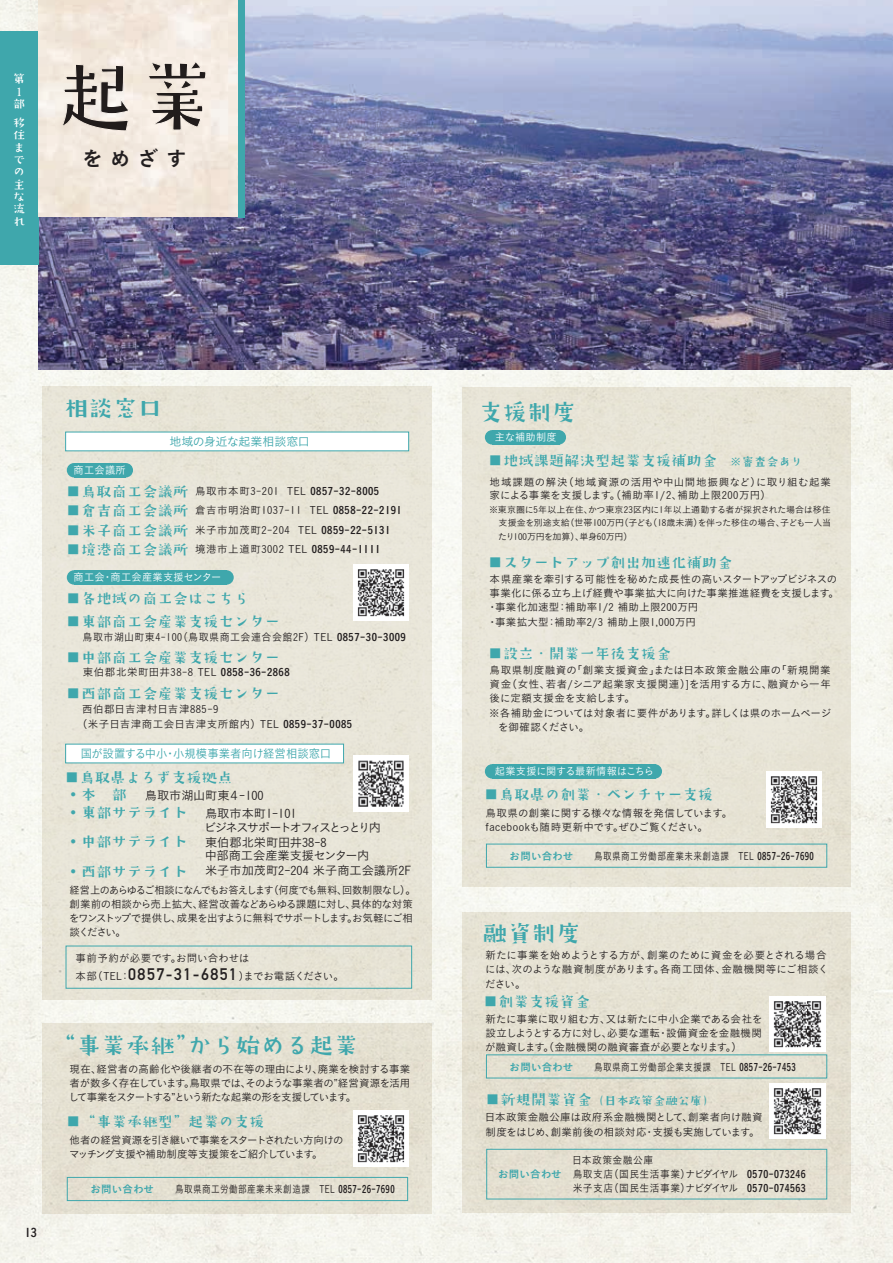
<style>
.page{position:relative;width:893px;height:1263px;background:#fff}
.page>*{position:absolute;margin:0;border:0;box-sizing:border-box;transform-origin:0 0}
.t1{font:82.65px "DS flaming";color:#231f20;scale:.93 1}
.t2{font:24px "DS flaming";letter-spacing:.02em;color:#3fa7ac}
.t3{font:20.25px "Koburina Go Std N W6";color:#231f20}
.t4{font:15px "DS flaming";letter-spacing:.02em;color:#3fa7ac}
.t5{font:12.15px/14.1px "Koburina Go Std N W3";color:#231f20}
.t6{font:12.15px "Koburina Go Std N W3";letter-spacing:-.155em;color:#231f20}
.t7{font:12px "Koburina Go Std N W3";color:#3fa7ac;scale:.95 1}
.t8{font:12px "DS flaming";letter-spacing:.02em;color:#3fa7ac}
.t9{font:12px/12.3px "DS flaming";color:#fff}
.t10{font:12px "Koburina Go Std N W3";letter-spacing:-.035em;color:#3fa7ac}
.t11{font:12px "Koburina Go Std N W6";color:#231f20}
.t12{font:10.5px/14.2px "Koburina Go Std N W3";letter-spacing:.01em;color:#231f20}
.t13{font:10.5px/19.4px "Koburina Go Std N W3";letter-spacing:.05em;color:#231f20}
.t14{font:10.5px/14.2px "Koburina Go Std N W3";letter-spacing:-.065em;color:#231f20}
.t15{font:10.5px "Koburina Go Std N W3";letter-spacing:.05em;color:#231f20;scale:.82 1}
.t16{font:10.5px/14.2px "Koburina Go Std N W3";letter-spacing:.05em;color:#231f20;text-align:right;scale:.93 1}
.t17{font:10.5px/14.2px "Koburina Go Std N W3";letter-spacing:-.055em;color:#231f20}
.t18{font:10.5px "Koburina Go Std N W3";letter-spacing:.05em;color:#231f20;scale:.95 1}
.t19{font:10.5px "Koburina Go Std N W3";letter-spacing:.03em;color:#231f20}
.t20{font:10.5px "Koburina Go Std N W3";letter-spacing:-.025em;color:#231f20}
.t21{font:10.5px "Koburina Go Std N W3";letter-spacing:.03em;color:#fff}
.t22{font:10.5px "Koburina Go Std N W6";letter-spacing:.02em;color:#3fa7ac}
.t23{font:10.5px "Koburina Go Std N W3";letter-spacing:-.015em;color:#fff}
.t24{font:10.5px "Koburina Go Std N W3";letter-spacing:-.07em;color:#231f20}
.t25{font:9px/13.5px "Koburina Go Std N W3";letter-spacing:-.025em;color:#231f20;text-align:justify}
.s1{font-family:"Koburina Go Std N W6"}
.s2{font-family:"Shin Go Pr 6 N"}
.s3{font-family:"Shin Go Pr 6 N";font-size:15px;color:#3fa7ac}
.s4{font-family:"DS flaming";font-size:15px;color:#3fa7ac}
.s5{font-family:"DIN Mittelschrift Std";font-size:16.5px}
.s6{font-size:12px}
.s7{font-size:15px}
.s8{font-family:"Koburina Go Std N W6";color:#3fa7ac}
</style>
<div class="page">
<img style="left:0;top:0;width:893px;height:1263px">
<div style="left:462px;top:388px;width:388px;height:499px;background:#e8e5d8"></div>
<div style="left:42px;top:1023px;width:390px;height:190px;background:#e5e1d1"></div>
<div style="left:462px;top:912px;width:388px;height:301px;background:#e5e1d1"></div>
<div style="left:42px;top:386px;width:390px;height:614px;background:#e8e5d8"></div>
<img style="left:38px;top:0;width:855px;height:370px">
<div style="left:0;top:31px;width:38px;height:234px;background:#3fa7ac"></div>
<div style="left:74px;top:463px;width:52px;height:14px;background:#3fa7ac"></div>
<div style="left:67px;top:463px;width:14px;height:14px;background:#3fa7ac;border-radius:50%"></div>
<div style="left:118px;top:463px;width:15px;height:14px;background:#3fa7ac;border-radius:50%"></div>
<div style="left:74px;top:570px;width:153px;height:15px;background:#3fa7ac"></div>
<div style="left:67px;top:570px;width:14px;height:15px;background:#3fa7ac;border-radius:50%"></div>
<div style="left:219px;top:570px;width:15px;height:15px;background:#3fa7ac;border-radius:50%"></div>
<div style="left:492px;top:430px;width:67px;height:14px;background:#3fa7ac"></div>
<div style="left:485px;top:430px;width:14px;height:14px;background:#3fa7ac;border-radius:50%"></div>
<div style="left:551px;top:430px;width:15px;height:14px;background:#3fa7ac;border-radius:50%"></div>
<div style="left:492px;top:764px;width:163px;height:15px;background:#3fa7ac"></div>
<div style="left:485px;top:764px;width:14px;height:14px;background:#3fa7ac;border-radius:50%"></div>
<div style="left:647px;top:764px;width:15px;height:14px;background:#3fa7ac;border-radius:50%"></div>
<div style="left:66px;top:744px;width:278px;height:19px;background:#fff"></div>
<div style="left:66px;top:432px;width:343px;height:19px;background:#fff"></div>
<div style="left:486px;top:1054px;width:341px;height:24px;border:1px solid #3fa7ac"></div>
<div style="left:486px;top:844px;width:341px;height:24px;border:1px solid #3fa7ac"></div>
<div style="left:67px;top:1177px;width:341px;height:24px;border:1px solid #3fa7ac"></div>
<div style="left:486px;top:1149px;width:341px;height:50px;border:1px solid #3fa7ac"></div>
<img style="left:38px;top:0;width:200px;height:217px">
<svg style="left:60px;top:63px;width:71px;height:69px;background:#f3ebe2"></svg>
<svg style="left:147px;top:60px;width:60px;height:71px;background:#f4ebe1"></svg>
<div style="left:238px;top:0;width:6px;height:217px;background:#3fa7ac"></div>
<img style="left:353px;top:756px;width:56px;height:55px">
<img style="left:353px;top:1110px;width:56px;height:56px">
<div style="left:66px;top:946px;width:346px;height:43px;border:1px solid #3fa7ac"></div>
<img style="left:769px;top:996px;width:56px;height:56px">
<img style="left:353px;top:565px;width:56px;height:55px">
<img style="left:766px;top:772px;width:56px;height:55px">
<img style="left:769px;top:1083px;width:56px;height:56px">
<p class="t9" style="left:13px;top:72px;width:13px">第<br>1部</p>
<p class="t9" style="left:13px;top:116px;width:13px">移住までの主な流れ</p>
<h1 class="t1" style="left:58px;top:54px;width:171px">起業</h1>
<h3 class="t3" style="left:82px;top:143px;width:106px">をめざす</h3>
<p class="t11" style="left:25px;top:1224px;width:13px">13</p>
<h2 class="t2" style="left:64px;top:396px;width:99px">相談窓口</h2>
<p class="t21" style="left:74px;top:462px;width:54px">商工会議所</p>
<p class="t10" style="left:169px;top:433px;width:142px">地域の身近な起業相談窓口</p>
<h3 class="t4" style="left:66px;top:484px;width:124px">■鳥取商工会議所</h3>
<h3 class="t4" style="left:66px;top:503px;width:124px">■倉吉商工会議所</h3>
<h3 class="t4" style="left:66px;top:522px;width:124px">■米子商工会議所</h3>
<h3 class="t4" style="left:66px;top:542px;width:124px">■境港商工会議所</h3>
<p class="t13" style="left:195px;top:481px;width:208px">鳥取市本町3-201 TEL <span class="s1">0857-32-8005<br></span>倉吉市明治町1037-11 TEL <span class="s1">0858-22-2191</span>米子市加茂町2-204 TEL <span class="s1">0859-22-5131</span>境港市上道町3002 TEL <span class="s1">0859-44-1111</span></p>
<p class="t21" style="left:74px;top:569px;width:149px">商工会・商工会産業支援センター</p>
<h3 class="t4" style="left:66px;top:590px;width:185px">■各地域の商工会はこちら</h3>
<h3 class="t4" style="left:66px;top:614px;width:215px">■東部商工会産業支援センター</h3>
<p class="t18" style="left:83px;top:629px;width:342px">鳥取市湖山町東4-100（鳥取県商工会連合会館2F）TEL <span class="s1">0857-30-3009</span></p>
<p class="t13" style="left:83px;top:662px;width:208px">東伯郡北栄町田井38-8 TEL <span class="s1">0858-36-2868</span></p>
<p class="t13" style="left:77px;top:702px;width:277px;line-height:14.2px;text-indent:5px">西伯郡日吉津村日吉津885-9<br>（米子日吉津商工会日吉津支所館内）TEL <span class="s1">0859-37-0085</span></p>
<h3 class="t4" style="left:66px;top:650px;width:215px">■中部商工会産業支援センター</h3>
<h3 class="t4" style="left:66px;top:686px;width:215px">■西部商工会産業支援センター</h3>
<p class="t7" style="left:81px;top:745px;width:265px">国が設置する中小・小規模事業者向け経営相談窓口</p>
<h3 class="t4" style="left:64px;top:769px;width:170px">■鳥取県よろず支援拠点</h3>
<h3 class="t4" style="left:66px;top:786px;width:62px"><span class="s2">•</span>本　部</h3>
<p class="t5" style="left:205px;top:786px;width:93px;line-height:18.5px;text-indent:-60px">鳥取市湖山町東４-100<br>鳥取市本町1-101</p>
<p class="t6" style="left:204px;top:818px;width:178px">ビジネスサポートオフィスとっとり内</p>
<p class="t5" style="left:205px;top:835px;width:208px;text-indent:-139px"><span class="s3">•</span><span class="s4">中部サテライト</span> 東伯郡北栄町田井38-8<br>中部商工会産業支援センター内<br>米子市加茂町2-204 米子商工会議所2F</p>
<h3 class="t4" style="left:66px;top:805px;width:124px"><span class="s2">•</span>東部サテライト</h3>
<h3 class="t4" style="left:66px;top:863px;width:124px"><span class="s2">•</span>西部サテライト</h3>
<p class="t14" style="left:69px;top:882px;width:348px">経営上のあらゆるご相談になんでもお答えします（何度でも無料、回数制限なし）。創業前の相談から売上拡大、経営改善などあらゆる課題に対し、具体的な対策をワンストップで提供し、成果を出すように無料でサポートします。お気軽にご相談ください。</p>
<p class="t12" style="left:76px;top:948px;width:270px;line-height:18px">事前予約が必要です。お問い合わせは<br>本部（TEL：<span class="s5">0857-31-6851</span>）までお電話ください。</p>
<h2 class="t2" style="left:52px;top:1033px;width:307px">“事業承継”から始める起業</h2>
<p class="t12" style="left:68px;top:1061px;width:343px;text-align:justify">現在、経営者の高齢化や後継者の不在等の理由により、廃業を検討する事業者が数多く存在しています。鳥取県では、そのような事業者の”経営資源を活用して事業をスタートする”という新たな起業の形を支援しています。</p>
<p class="t17" style="left:69px;top:1132px;width:276px">他者の経営資源を引き継いで事業をスタートされたい方向けのマッチング支援や補助制度等支援策をご紹介しています。</p>
<h3 class="t4" style="left:66px;top:1114px;width:200px">■“事業承継型”起業の支援</h3>
<p class="t22" style="left:90px;top:1181px;width:65px">お問い合わせ</p>
<p class="t15" style="left:175px;top:1181px;width:269px">鳥取県商工労働部産業未来創造課　TEL <span class="s1">0857-26-7690</span></p>
<h2 class="t2" style="left:479px;top:400px;width:99px">支援制度</h2>
<p class="t21" style="left:495px;top:429px;width:63px">主な補助制度</p>
<h3 class="t4" style="left:488px;top:453px;width:316px">■地域課題解決型起業支援補助金<span class="s6">　※審査会あり</span></h3>
<p class="t13" style="left:490px;top:475px;width:343px;line-height:13.5px">地域課題の解決（地域資源の活用や中山間地振興など）に取り組む起業家による事業を支援します。（補助率1/2、補助上限200万円）</p>
<p class="t25" style="left:498px;top:502px;width:334px;text-indent:-9px">※東京圏に5年以上在住、かつ東京23区内に1年以上通勤する者が採択された場合は移住支援金を別途支給（世帯100万円（子ども（18歳未満）を伴った移住の場合、子ども一人当たり100万円を加算）、単身60万円）</p>
<h3 class="t4" style="left:488px;top:555px;width:246px">■スタートアップ創出加速化補助金</h3>
<p class="t12" style="left:487px;top:572px;width:353px">本県産業を牽引する可能性を秘めた成長性の高いスタートアップビジネスの事業化に係る立ち上げ経費や事業拡大に向けた事業推進経費を支援します。・事業化加速型：補助率1/2 補助上限200万円<br>・事業拡大型：補助率2/3 補助上限1,000万円</p>
<h3 class="t4" style="left:488px;top:646px;width:185px">■設立・開業一年後支援金</h3>
<p class="t13" style="left:490px;top:660px;width:343px">鳥取県制度融資の「創業支援資金」または日本政策金融公庫の「新規開業</p>
<p class="t19" style="left:490px;top:676px;width:343px">資金（女性、若者/シニア起業家支援関連）]を活用する方に、融資から一年</p>
<p class="t12" style="left:490px;top:691px;width:147px">後に定額支援金を支給します。</p>
<p class="t20" style="left:489px;top:705px;width:343px">※各補助金については対象者に要件があります。詳しくは県のホームページ</p>
<p class="t24" style="left:498px;top:719px;width:93px">を御確認ください。</p>
<p class="t23" style="left:495px;top:763px;width:160px">起業支援に関する最新情報はこちら</p>
<h3 class="t4" style="left:484px;top:786px;width:231px">■鳥取県の創業・ベンチャー支援</h3>
<p class="t12" style="left:486px;top:806px;width:248px">鳥取県の創業に関する様々な情報を発信しています。facebookも随時更新中です。ぜひご覧ください。</p>
<p class="t22" style="left:510px;top:848px;width:65px">お問い合わせ</p>
<p class="t15" style="left:594px;top:848px;width:269px">鳥取県商工労働部産業未来創造課　TEL <span class="s1">0857-26-7690</span></p>
<h2 class="t2" style="left:483px;top:921px;width:99px">融資制度</h2>
<p class="t12" style="left:485px;top:948px;width:345px">新たに事業を始めようとする方が、創業のために資金を必要とされる場合には、次のような融資制度があります。各商工団体、金融機関等にご相談ください。</p>
<h3 class="t4" style="left:483px;top:994px;width:108px">■創業支援資金</h3>
<p class="t12" style="left:485px;top:1012px;width:279px;text-align:justify">新たに事業に取り組む方、又は新たに中小企業である会社を設立しようとする方に対し、必要な運転・設備資金を金融機関が融資します。（金融機関の融資審査が必要となります。）</p>
<p class="t22" style="left:510px;top:1058px;width:65px">お問い合わせ</p>
<p class="t15" style="left:594px;top:1059px;width:247px">鳥取県商工労働部企業支援課　TEL <span class="s1">0857-26-7453</span></p>
<p class="t8" style="left:485px;top:1094px;width:231px"><span class="s7">■新規開業資金</span>（日本政策金融公庫）</p>
<p class="t12" style="left:485px;top:1110px;width:279px">日本政策金融公庫は政府系金融機関として、創業者向け融資制度をはじめ、創業前後の相談対応・支援も実施しています。</p>
<p class="t16" style="left:572px;top:1152px;width:89px">日本政策金融公庫</p>
<p class="t16" style="left:498px;top:1167px;width:332px"><span class="s8">お問い合わせ</span> 鳥取支店（国民生活事業）ナビダイヤル <span class="s1">0570-073246</span>米子支店（国民生活事業）ナビダイヤル <span class="s1">0570-074563</span></p>
</div>
